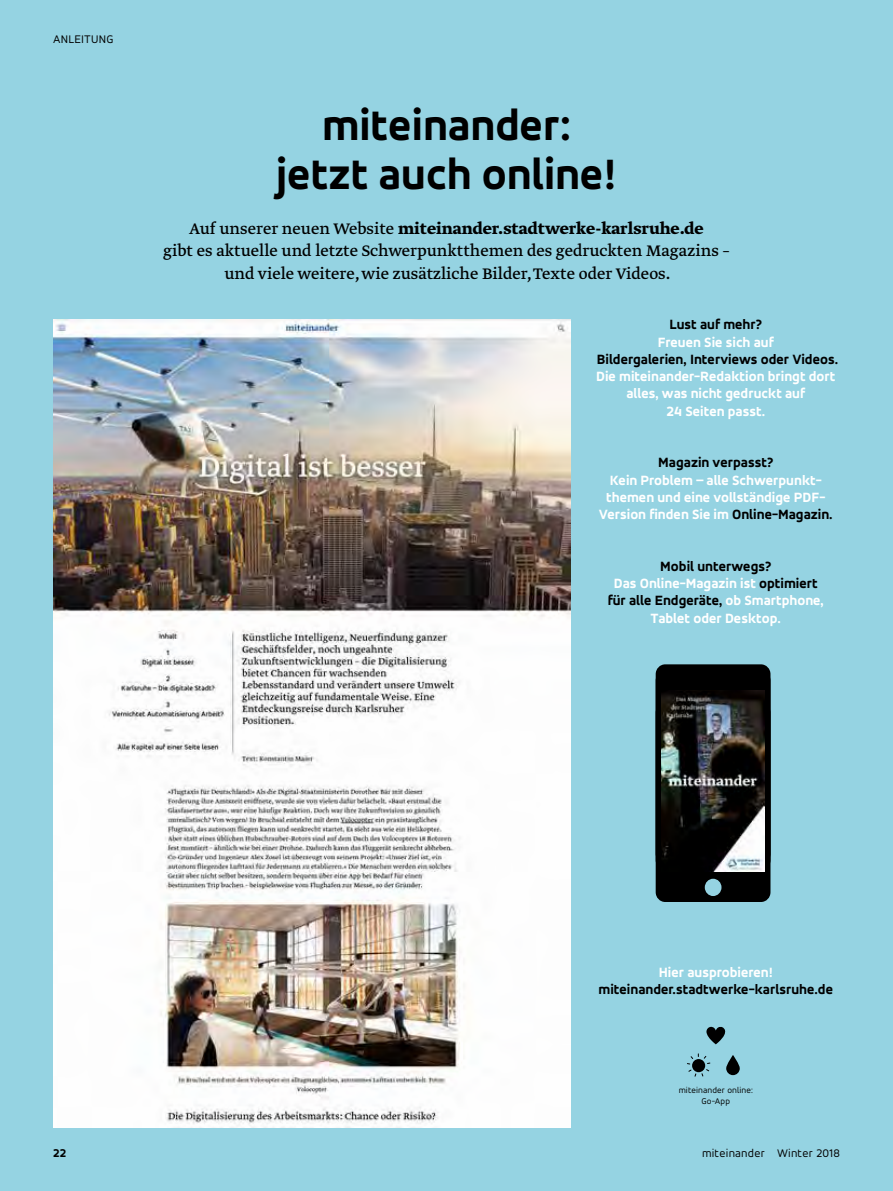
<style>
.page{position:relative;width:893px;height:1191px;background:#95d3e2}
.page>*{position:absolute;margin:0;border:0;box-sizing:border-box;transform-origin:0 0}
.t1{font:700 expanded 45px/48.8px "Accord Alternate";color:#000;text-align:center}
.t2{font:18px/22.5px "Greta Text Pro";color:#000;text-align:center}
.t3{font:700 expanded 14.25px/17.2px "Accord Alternate";color:#fff;text-align:center}
.t4{font:700 expanded 14.25px "Accord Alternate";color:#000}
.t5{font:12px "Accord Alternate";letter-spacing:.02em;color:#000}
.t6{font:700 expanded 12px "Accord Alternate";color:#000}
.t7{font:9px/10.8px "Accord Alternate";letter-spacing:.01em;color:#000;text-align:center}
.s1{font-weight:700}
.s2{color:#000}
</style>
<div class="page">
<img style="left:53px;top:319px;width:518px;height:808px">
<svg style="left:656px;top:664px;width:114px;height:238px;background:#0b0e0e"></svg>
<img style="left:662px;top:690px;width:102px;height:181px">
<svg style="left:726px;top:1055px;width:14px;height:20px"></svg>
<svg style="left:687px;top:1053px;width:24px;height:24px"></svg>
<svg style="left:706px;top:1026px;width:19px;height:18px"></svg>
<p class="t5" style="left:53px;top:31px;width:62px">ANLEITUNG</p>
<h1 class="t1" style="left:276px;top:100px;width:342px">miteinander: jetzt auch online!</h1>
<p class="t2" style="left:163px;top:218px;width:568px">Auf unserer neuen Website <span class="s1">miteinander.stadtwerke-karlsruhe.de<br></span>gibt es aktuelle und letzte Schwerpunktthemen des gedruckten Magazins – und viele weitere, wie zusätzliche Bilder, Texte oder Videos.</p>
<p class="t4" style="left:670px;top:316px;width:94px">Lust auf mehr?</p>
<p class="t3" style="left:658px;top:333px;width:117px">Freuen Sie sich auf</p>
<p class="t4" style="left:597px;top:350px;width:243px">Bildergalerien, Interviews oder Videos.</p>
<p class="t3" style="left:596px;top:367px;width:241px">Die miteinander-Redaktion bringt dort alles, was nicht gedruckt auf<br>24 Seiten passt.</p>
<p class="t4" style="left:658px;top:454px;width:116px">Magazin verpasst?</p>
<p class="t3" style="left:599px;top:471px;width:235px">Kein Problem – alle Schwerpunkt&shy;themen und eine vollständige PDF-<br>Version finden Sie im <span class="s2">Online-Magazin.</span></p>
<p class="t3" style="left:608px;top:557px;width:218px"><span class="s2">Mobil unterwegs?<br></span>Das Online-Magazin ist <span class="s2">optimiert für alle Endgeräte,</span> ob Smartphone,<br>Tablet oder Desktop.</p>
<p class="t3" style="left:659px;top:963px;width:116px">Hier ausprobieren!</p>
<p class="t4" style="left:598px;top:980px;width:236px">miteinander.stadtwerke-karlsruhe.de</p>
<p class="t7" style="left:679px;top:1084px;width:76px">miteinander online:<br>Go-App</p>
<p class="t6" style="left:53px;top:1145px;width:15px">22</p>
<p class="t5" style="left:702px;top:1145px;width:139px">miteinander Winter 2018</p>
</div>
